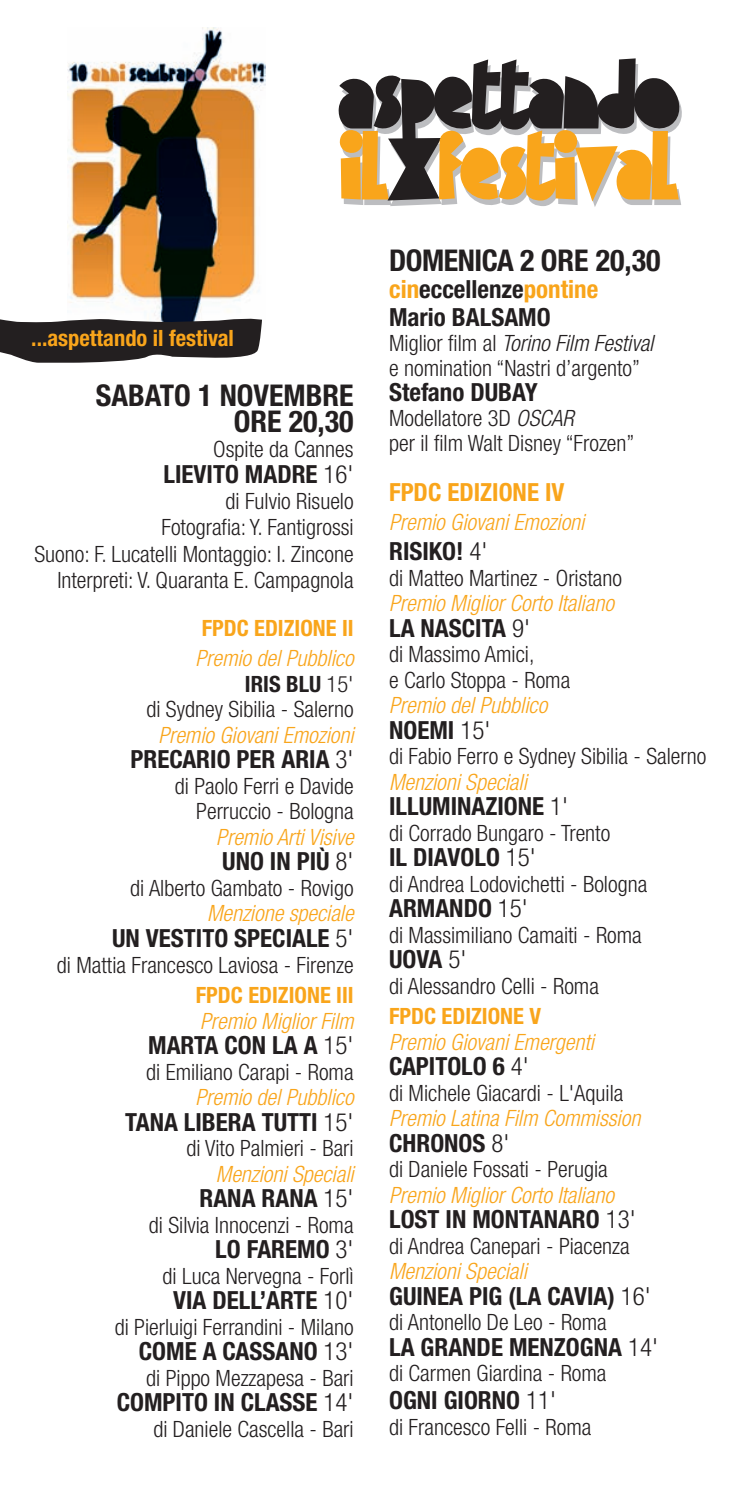
<style>
.page{position:relative;width:745px;height:1488px;background:#fff}
.page>*{position:absolute;margin:0;border:0;box-sizing:border-box;transform-origin:0 0}
.t1{font:107.75px "FF Cutout";letter-spacing:-.05em;color:#f9a51b}
.t2{font:107.75px "FF Cutout";letter-spacing:-.05em;color:#231f20}
.t3{font:700 condensed 30px/25.5px "Helvetica Neue";color:#231f20;text-align:right}
.t4{font:700 condensed 25px/27.5px "Helvetica Neue";color:#231f20}
.t5{font:700 condensed 25px "Helvetica Neue";color:#f9a51b}
.t6{font:300 condensed 22.5px/25.5px "Helvetica Neue";color:#231f20;text-align:right}
.t7{font:italic 300 condensed 22.5px "Helvetica Neue";color:#f9a51b}
.t8{font:700 condensed 22.5px "Helvetica Neue";color:#f9a51b}
.s1{color:#231f20}
.s2{font-weight:300}
.s3{font-style:italic;color:#f9a51b}
.s4{font-weight:700}
.s5{color:#f9a51b}
.s6{font-style:italic}
</style>
<div class="page">
<img style="left:68px;top:28px;width:197px;height:287px">
<svg style="left:0;top:315px;width:262px;height:48px"></svg>
<h1 class="t2" style="left:338px;top:28px;width:346px">aspettando</h1>
<h1 class="t1" style="left:339px;top:99px;width:344px">il<span class="s1">X</span>festival</h1>
<p class="t8" style="left:31px;top:330px;width:204px">...aspettando il festival</p>
<h2 class="t3" style="left:96px;top:386px;width:259px">SABATO 1 NOVEMBRE<br>ORE 20,30</h2>
<p class="t6" style="left:213px;top:439px;width:142px">Ospite da Cannes</p>
<p class="t4" style="left:164px;top:462px;width:192px">LIEVITO MADRE <span class="s2">16'</span></p>
<p class="t6" style="left:34px;top:490px;width:321px;line-height:26.2px">di Fulvio Risuelo<br>Fotografia: Y. Fantigrossi<br>Suono: F. Lucatelli Montaggio: I. Zincone<br>Interpreti: V. Quaranta E. Campagnola</p>
<p class="t8" style="left:202px;top:620px;width:153px">FPDC EDIZIONE II</p>
<p class="t6" style="left:146px;top:648px;width:209px"><span class="s3">Premio del Pubblico<br></span><span class="s4">IRIS BLU</span> 15'<br>di Sydney Sibilia - Salerno</p>
<p class="t7" style="left:158px;top:727px;width:197px">Premio Giovani Emozioni</p>
<p class="t4" style="left:130px;top:748px;width:225px">PRECARIO PER ARIA <span class="s2">3'</span></p>
<p class="t6" style="left:175px;top:775px;width:180px">di Paolo Ferri e Davide<br>Perruccio - Bologna</p>
<p class="t7" style="left:216px;top:829px;width:139px">Premio Arti Visive</p>
<p class="t4" style="left:222px;top:850px;width:133px">UNO IN PIÙ <span class="s2">8'</span></p>
<p class="t6" style="left:130px;top:877px;width:225px">di Alberto Gambato - Rovigo</p>
<p class="t7" style="left:207px;top:905px;width:148px">Menzione speciale</p>
<p class="t4" style="left:112px;top:926px;width:243px">UN VESTITO SPECIALE <span class="s2">5'</span></p>
<p class="t6" style="left:57px;top:954px;width:298px">di Mattia Francesco Laviosa - Firenze</p>
<p class="t8" style="left:196px;top:987px;width:159px">FPDC EDIZIONE III</p>
<p class="t7" style="left:200px;top:1012px;width:155px">Premio Miglior Film</p>
<p class="t4" style="left:148px;top:1033px;width:207px">MARTA CON LA A <span class="s2">15'</span></p>
<p class="t6" style="left:146px;top:1061px;width:209px">di Emiliano Carapi - Roma</p>
<p class="t7" style="left:195px;top:1089px;width:160px">Premio del Pubblico</p>
<p class="t4" style="left:125px;top:1110px;width:230px">TANA LIBERA TUTTI <span class="s2">15'</span></p>
<p class="t6" style="left:186px;top:1137px;width:169px">di Vito Palmieri - Bari</p>
<p class="t7" style="left:216px;top:1165px;width:139px">Menzioni Speciali</p>
<p class="t4" style="left:199px;top:1186px;width:156px">RANA RANA <span class="s2">15'</span></p>
<p class="t6" style="left:149px;top:1214px;width:206px">di Silvia Innocenzi - Roma</p>
<p class="t4" style="left:215px;top:1237px;width:140px">LO FAREMO <span class="s2">3'</span></p>
<p class="t6" style="left:163px;top:1265px;width:193px">di Luca Nervegna - Forlì</p>
<p class="t4" style="left:173px;top:1288px;width:182px">VIA DELL’ARTE <span class="s2">10'</span></p>
<p class="t6" style="left:115px;top:1316px;width:240px">di Pierluigi Ferrandini - Milano</p>
<p class="t4" style="left:139px;top:1339px;width:216px">COME A CASSANO <span class="s2">13'</span></p>
<p class="t6" style="left:146px;top:1367px;width:209px">di Pippo Mezzapesa - Bari</p>
<p class="t4" style="left:117px;top:1390px;width:238px">COMPITO IN CLASSE <span class="s2">14'</span></p>
<p class="t6" style="left:153px;top:1418px;width:202px">di Daniele Cascella - Bari</p>
<h2 class="t3" style="left:389px;top:250px;width:273px">DOMENICA 2 ORE 20,30</h2>
<p class="t4" style="left:389px;top:278px;width:211px"><span class="s5">cin</span>eccellenze<span class="s5">pontine<br></span>Mario BALSAMO</p>
<p class="t6" style="left:389px;top:332px;width:266px;text-align:left">Miglior film al <span class="s6">Torino Film Festival </span>e nomination “Nastri d’argento”</p>
<p class="t4" style="left:389px;top:380px;width:150px">Stefano DUBAY</p>
<p class="t6" style="left:389px;top:407px;width:247px;text-align:left">Modellatore 3D <span class="s6">OSCAR<br></span>per il film Walt Disney “Frozen”</p>
<p class="t5" style="left:389px;top:483px;width:177px">FPDC EDIZIONE IV</p>
<p class="t7" style="left:389px;top:514px;width:197px">Premio Giovani Emozioni</p>
<p class="t4" style="left:389px;top:540px;width:100px">RISIKO! <span class="s2">4'</span></p>
<p class="t6" style="left:389px;top:567px;width:234px">di Matteo Martinez - Oristano</p>
<p class="t7" style="left:389px;top:595px;width:226px">Premio Miglior Corto Italiano</p>
<p class="t4" style="left:389px;top:616px;width:143px">LA NASCITA <span class="s2">9'</span></p>
<p class="t6" style="left:389px;top:643px;width:183px;text-align:left">di Massimo Amici,<br>e Carlo Stoppa - Roma</p>
<p class="t7" style="left:389px;top:697px;width:160px">Premio del Pubblico</p>
<p class="t4" style="left:389px;top:718px;width:103px">NOEMI <span class="s2">15'</span></p>
<p class="t6" style="left:389px;top:745px;width:319px">di Fabio Ferro e Sydney Sibilia - Salerno</p>
<p class="t7" style="left:389px;top:774px;width:139px">Menzioni Speciali</p>
<p class="t4" style="left:389px;top:795px;width:180px">ILLUMINAZIONE <span class="s2">1'</span></p>
<p class="t6" style="left:389px;top:822px;width:223px">di Corrado Bungaro - Trento</p>
<p class="t4" style="left:389px;top:846px;width:148px">IL DIAVOLO <span class="s2">15'</span></p>
<p class="t6" style="left:389px;top:873px;width:260px">di Andrea Lodovichetti - Bologna</p>
<p class="t4" style="left:389px;top:897px;width:140px">ARMANDO <span class="s2">15'</span></p>
<p class="t6" style="left:389px;top:924px;width:254px">di Massimiliano Camaiti - Roma</p>
<p class="t4" style="left:389px;top:948px;width:79px">UOVA <span class="s2">5'</span></p>
<p class="t6" style="left:389px;top:975px;width:211px">di Alessandro Celli - Roma</p>
<p class="t8" style="left:389px;top:1008px;width:153px">FPDC EDIZIONE V</p>
<p class="t7" style="left:389px;top:1034px;width:206px">Premio Giovani Emergenti</p>
<p class="t4" style="left:389px;top:1055px;width:141px">CAPITOLO 6 <span class="s2">4'</span></p>
<p class="t6" style="left:389px;top:1082px;width:236px">di Michele Giacardi - L'Aquila</p>
<p class="t7" style="left:389px;top:1110px;width:253px">Premio Latina Film Commission</p>
<p class="t4" style="left:389px;top:1131px;width:122px">CHRONOS <span class="s2">8'</span></p>
<p class="t6" style="left:389px;top:1158px;width:220px">di Daniele Fossati - Perugia</p>
<p class="t7" style="left:389px;top:1187px;width:226px">Premio Miglior Corto Italiano</p>
<p class="t4" style="left:389px;top:1208px;width:248px">LOST IN MONTANARO <span class="s2">13'</span></p>
<p class="t6" style="left:389px;top:1235px;width:242px">di Andrea Canepari - Piacenza</p>
<p class="t7" style="left:389px;top:1263px;width:139px">Menzioni Speciali</p>
<p class="t4" style="left:389px;top:1284px;width:263px">GUINEA PIG (LA CAVIA) <span class="s2">16'</span></p>
<p class="t6" style="left:389px;top:1311px;width:219px">di Antonello De Leo - Roma</p>
<p class="t4" style="left:389px;top:1335px;width:270px">LA GRANDE MENZOGNA <span class="s2">14'</span></p>
<p class="t6" style="left:389px;top:1362px;width:219px">di Carmen Giardina - Roma</p>
<p class="t4" style="left:389px;top:1389px;width:169px">OGNI GIORNO <span class="s2">11'</span></p>
<p class="t6" style="left:389px;top:1416px;width:204px">di Francesco Felli - Roma</p>
</div>
